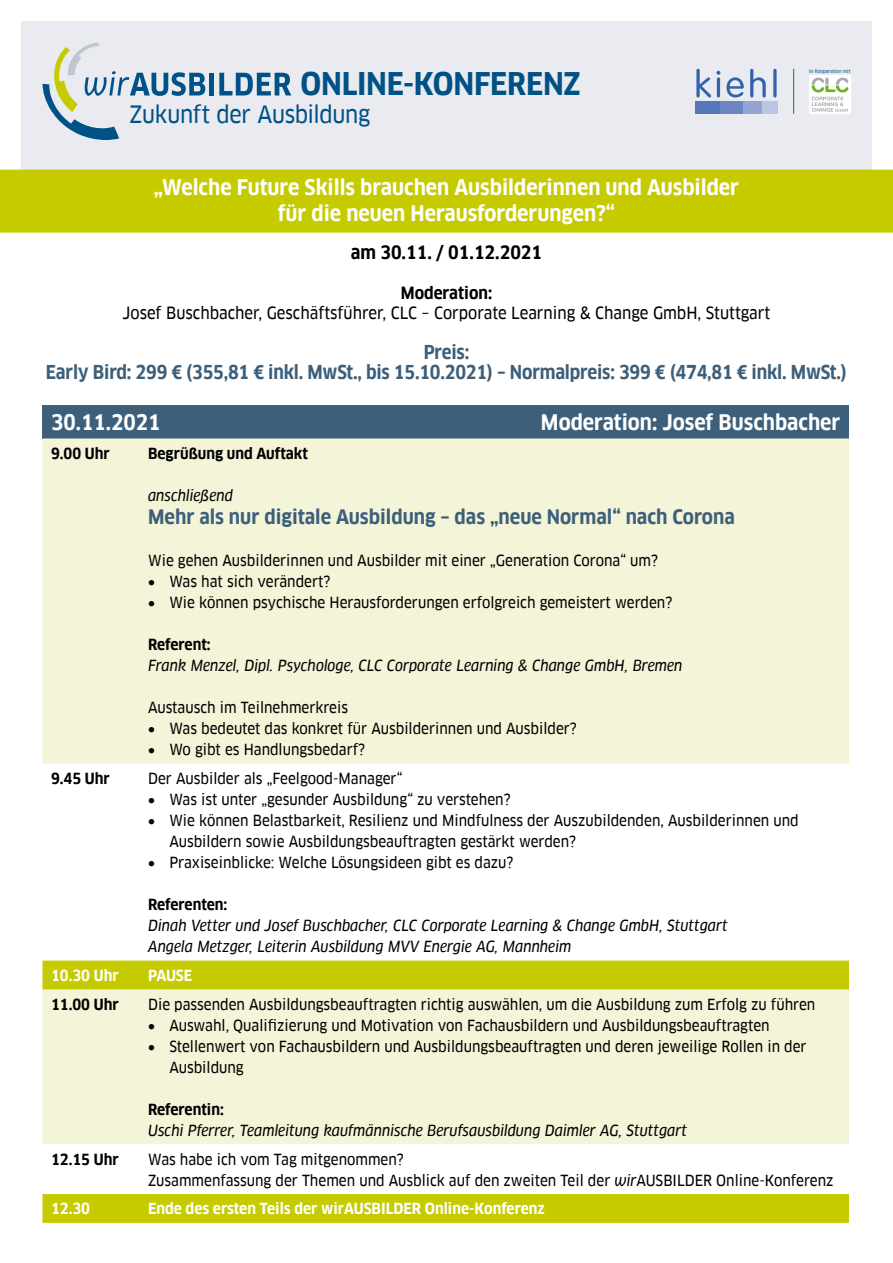
<style>
.page{position:relative;width:893px;height:1263px;background:#fff}
.page>*{position:absolute;margin:0;border:0;box-sizing:border-box;transform-origin:0 0}
.t1{font:700 30.6px "Clan Offc Pro Narr";letter-spacing:-.01em;color:#005185}
.t2{font:23.4px "Clan Offc Pro Narr News";letter-spacing:-.015em;color:#005185}
.t3{font:700 21px/25.5px "Clan Offc Pro Narr";color:#fff;text-align:center}
.t4{font:700 19.5px "Clan Offc Pro Narr";color:#3d5f7a}
.t5{font:700 18.75px/20.2px "Clan Offc Pro Narr";letter-spacing:-.01em;color:#3d5f7a;text-align:center}
.t6{font:700 18px "Clan Offc Pro Narr";color:#000}
.t7{font:16.5px "Clan Offc Pro Narr News";color:#000}
.t8{font:700 16.5px "Clan Offc Pro Narr";color:#000}
.t9{font:15px/21px "Clan Offc Pro Narr News";color:#000}
.t10{font:italic 15px/21px "Clan Offc Pro Narr News";color:#000}
.t11{font:700 15px "Clan Offc Pro Narr";color:#000}
.t12{font:700 15px "Clan Offc Pro Narr";color:#fff}
.t13{font:4.95px "Clan Offc Pro Narr News";color:#005185}
.s1{font-style:italic}
</style>
<div class="page">
<div style="left:21px;top:21px;width:851px;height:183px;background:#e9ebf0"></div>
<div style="left:0;top:170px;width:893px;height:37px;background:#c6cb00"></div>
<div style="left:0;top:195px;width:893px;height:38px;background:#c6cb00"></div>
<div style="left:43px;top:405px;width:806px;height:33px;background:#3d5f7a"></div>
<div style="left:43px;top:438px;width:806px;height:326px;background:#f4f4d9"></div>
<svg style="left:43px;top:960px;width:806px;height:263px;fill:#f4f4d9"></svg>
<div style="left:209px;top:73px;width:5px;height:22px;background:#005185"></div>
<svg style="left:219px;top:73px;width:72px;height:22px"></svg>
<svg style="left:43px;top:43px;width:162px;height:97px"></svg>
<hr style="left:793px;top:69px;width:1px;height:45px;background:#3d5f7a">
<div style="left:809px;top:75px;width:41px;height:39px;background:#fff"></div>
<svg style="left:811px;top:78px;width:37px;height:34px"></svg>
<svg style="left:696px;top:69px;width:81px;height:28px"></svg>
<div style="left:696px;top:101px;width:25px;height:13px;background:#5576b9"></div>
<div style="left:721px;top:101px;width:25px;height:13px;background:#6b84c2"></div>
<div style="left:743px;top:101px;width:26px;height:13px;background:#95a3d3"></div>
<div style="left:762px;top:101px;width:16px;height:13px;background:#bcc4e4"></div>
<h1 class="t1" style="left:300px;top:66px;width:282px">ONLINE-KONFERENZ</h1>
<h2 class="t2" style="left:130px;top:101px;width:242px">Zukunft der Ausbildung</h2>
<p class="t13" style="left:809px;top:68px;width:43px">In Kooperation mit</p>
<h3 class="t3" style="left:154px;top:175px;width:587px">„Welche Future Skills brauchen Ausbilderinnen und Ausbilder für die neuen Herausforderungen?“</h3>
<p class="t6" style="left:351px;top:242px;width:193px">am 30.11. / 01.12.2021</p>
<p class="t8" style="left:401px;top:283px;width:93px">Moderation:</p>
<p class="t7" style="left:122px;top:303px;width:649px">Josef Buschbacher, Geschäftsführer, CLC – Corporate Learning &amp; Change GmbH, Stuttgart</p>
<p class="t5" style="left:46px;top:342px;width:802px">Preis:<br>Early Bird: 299 € (355,81 € inkl. MwSt., bis 15.10.2021) – Normalpreis: 399 € (474,81 € inkl. MwSt.)</p>
<h3 class="t3" style="left:51px;top:409px;width:111px">30.11.2021</h3>
<h3 class="t3" style="left:541px;top:409px;width:301px">Moderation: Josef Buschbacher</h3>
<p class="t11" style="left:51px;top:445px;width:60px">9.00 Uhr</p>
<p class="t11" style="left:148px;top:445px;width:161px">Begrüßung und Auftakt</p>
<p class="t10" style="left:148px;top:485px;width:86px">anschließend</p>
<h3 class="t4" style="left:148px;top:506px;width:588px">Mehr als nur digitale Ausbildung – das „neue Normal“ nach Corona</h3>
<p class="t9" style="left:148px;top:550px;width:511px">Wie gehen Ausbilderinnen und Ausbilder mit einer „Generation Corona“ um?</p>
<p class="t9" style="left:148px;top:571px;width:184px">• Was hat sich verändert?</p>
<p class="t9" style="left:148px;top:592px;width:526px">• Wie können psychische Herausforderungen erfolgreich gemeistert werden?</p>
<p class="t11" style="left:148px;top:636px;width:64px">Referent:</p>
<p class="t10" style="left:148px;top:655px;width:536px">Frank Menzel, Dipl. Psychologe, CLC Corporate Learning &amp; Change GmbH, Bremen</p>
<p class="t9" style="left:148px;top:697px;width:202px">Austausch im Teilnehmerkreis</p>
<p class="t9" style="left:148px;top:718px;width:430px">• Was bedeutet das konkret für Ausbilderinnen und Ausbilder?</p>
<p class="t9" style="left:148px;top:739px;width:219px">• Wo gibt es Handlungsbedarf?</p>
<p class="t11" style="left:51px;top:770px;width:60px">9.45 Uhr</p>
<p class="t9" style="left:148px;top:768px;width:256px">Der Ausbilder als „Feelgood-Manager“</p>
<p class="t9" style="left:148px;top:789px;width:364px">• Was ist unter „gesunder Ausbildung“ zu verstehen?</p>
<p class="t9" style="left:169px;top:810px;width:631px;text-indent:-21px">• Wie können Belastbarkeit, Resilienz und Mindfulness der Auszubildenden, Ausbilderinnen und<br>Ausbildern sowie Ausbildungsbeauftragten gestärkt werden?</p>
<p class="t9" style="left:148px;top:852px;width:367px">• Praxiseinblicke: Welche Lösungsideen gibt es dazu?</p>
<p class="t11" style="left:148px;top:896px;width:81px">Referenten:</p>
<p class="t10" style="left:148px;top:915px;width:581px">Dinah Vetter und Josef Buschbacher, CLC Corporate Learning &amp; Change GmbH, Stuttgart<br>Angela Metzger, Leiterin Ausbildung MVV Energie AG, Mannheim</p>
<p class="t12" style="left:51px;top:967px;width:69px">10.30 Uhr</p>
<p class="t12" style="left:148px;top:967px;width:46px">PAUSE</p>
<p class="t11" style="left:51px;top:995px;width:69px">11.00 Uhr</p>
<p class="t9" style="left:148px;top:994px;width:669px">Die passenden Ausbildungsbeauftragten richtig auswählen, um die Ausbildung zum Erfolg zu führen</p>
<p class="t9" style="left:148px;top:1015px;width:623px">• Auswahl, Qualifizierung und Motivation von Fachausbildern und Ausbildungsbeauftragten</p>
<p class="t9" style="left:169px;top:1036px;width:639px;text-indent:-21px">• Stellenwert von Fachausbildern und Ausbildungsbeauftragten und deren jeweilige Rollen in der<br>Ausbildung</p>
<p class="t11" style="left:148px;top:1100px;width:77px">Referentin:</p>
<p class="t10" style="left:148px;top:1120px;width:540px">Uschi Pferrer, Teamleitung kaufmännische Berufsausbildung Daimler AG, Stuttgart</p>
<p class="t11" style="left:51px;top:1150px;width:69px">12.15 Uhr</p>
<p class="t9" style="left:148px;top:1148px;width:687px">Was habe ich vom Tag mitgenommen?<br>Zusammenfassung der Themen und Ausblick auf den zweiten Teil der <span class="s1">wir</span>AUSBILDER Online-Konferenz</p>
<p class="t12" style="left:51px;top:1200px;width:41px">12.30</p>
<p class="t12" style="left:148px;top:1200px;width:398px">Ende des ersten Teils der wirAUSBILDER Online-Konferenz</p>
</div>
